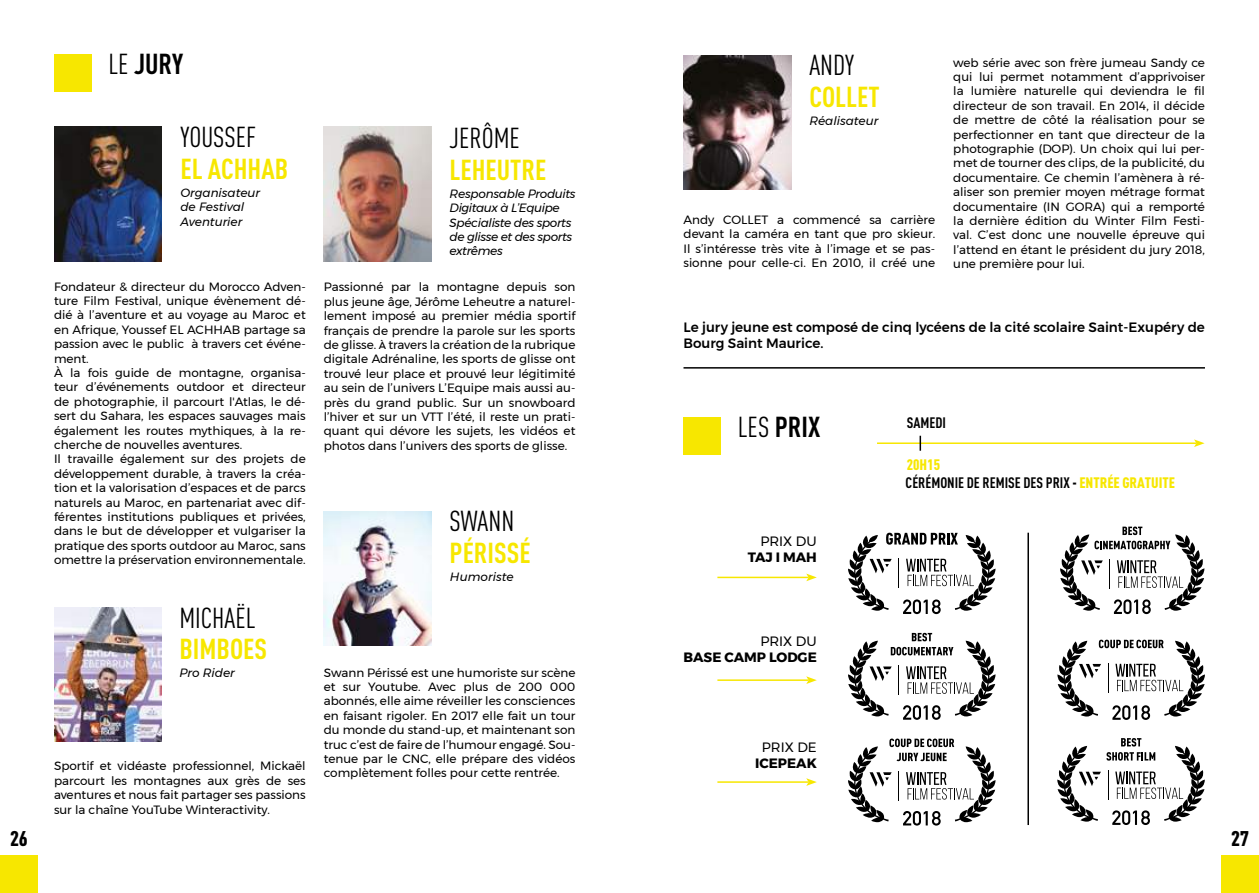
<style>
.page{position:relative;width:1259px;height:893px;background:#fff}
.page>*{position:absolute;margin:0;border:0;box-sizing:border-box;transform-origin:0 0}
.t1{font:700 28.5px "DIN Cond";color:#f7e700}
.t2{font:28.5px "DIN Cond";color:#000}
.t3{font:700 28.5px "DIN Cond";color:#000}
.t4{font:900 21px "DIN Cond";color:#000}
.t5{font:700 15px "DIN Cond";color:#000}
.t6{font:900 15px "DIN Cond";color:#f7e700}
.t7{font:500 13.5px/16.2px "Montserrat";color:#000}
.t8{font:700 13.5px "Montserrat";color:#000}
.t9{font:13.5px "Montserrat";color:#000}
.t10{font:12px/14.4px "Montserrat";color:#000;text-align:justify}
.t11{font:italic 12px/14.4px "Montserrat";letter-spacing:-.02em;color:#000}
.t12{font:italic 12px/14.4px "Montserrat";color:#000}
.s1{font-weight:400}
.s2{font-weight:900}
.s3{font-weight:900;color:#f7e700}
</style>
<div class="page">
<div style="left:54px;top:54px;width:38px;height:38px;background:#f7e700"></div>
<img style="left:54px;top:127px;width:108px;height:135px">
<img style="left:54px;top:607px;width:108px;height:134px">
<img style="left:324px;top:127px;width:107px;height:135px">
<img style="left:324px;top:511px;width:107px;height:135px">
<img style="left:683px;top:55px;width:108px;height:135px">
<svg style="left:1060px;top:527px;width:144px;height:87px"></svg>
<svg style="left:848px;top:633px;width:147px;height:87px"></svg>
<svg style="left:1057px;top:640px;width:148px;height:80px"></svg>
<svg style="left:848px;top:739px;width:147px;height:87px"></svg>
<svg style="left:1057px;top:738px;width:147px;height:87px"></svg>
<svg style="left:848px;top:533px;width:147px;height:81px"></svg>
<div style="left:683px;top:417px;width:38px;height:38px;background:#f7e700"></div>
<hr style="left:683px;top:367px;width:522px;height:2px;background:#000">
<hr style="left:877px;top:442px;width:319px;height:2px;background:#f7e700">
<svg style="left:1194px;top:439px;width:10px;height:8px"></svg>
<hr style="left:717px;top:577px;width:91px;height:1px;background:#f7e700">
<svg style="left:806px;top:574px;width:11px;height:7px"></svg>
<hr style="left:717px;top:679px;width:91px;height:2px;background:#f7e700">
<svg style="left:806px;top:676px;width:11px;height:8px"></svg>
<hr style="left:717px;top:781px;width:91px;height:2px;background:#f7e700">
<svg style="left:806px;top:778px;width:11px;height:8px"></svg>
<svg style="left:919px;top:436px;width:2px;height:15px"></svg>
<hr style="left:1027px;top:533px;width:2px;height:292px;background:#000">
<div style="left:0;top:855px;width:38px;height:38px;background:#f7e700"></div>
<div style="left:1221px;top:855px;width:38px;height:38px;background:#f7e700"></div>
<h1 class="t3" style="left:108px;top:47px;width:76px"><span class="s1">LE</span> JURY</h1>
<h1 class="t2" style="left:180px;top:121px;width:78px">YOUSSEF</h1>
<h1 class="t1" style="left:180px;top:151px;width:109px">EL ACHHAB</h1>
<p class="t12" style="left:180px;top:185px;width:81px">Organisateur de Festival<br>Aventurier</p>
<p class="t10" style="left:54px;top:279px;width:253px;text-align:left">Fondateur &amp; directeur du Morocco Adven&shy;ture Film Festival, unique évènement dé&shy;dié à l’aventure et au voyage au Maroc et en Afrique, Youssef EL ACHHAB partage sa passion avec le public à travers cet événe&shy;ment.<br>À la fois guide de montagne, organisa&shy;teur d’événements outdoor et directeur de photographie, il parcourt l'Atlas, le dé&shy;sert du Sahara, les espaces sauvages mais également les routes mythiques, à la re&shy;cherche de nouvelles aventures.<br>Il travaille également sur des projets de développement durable, à travers la créa&shy;tion et la valorisation d’espaces et de parcs naturels au Maroc, en partenariat avec dif&shy;férentes institutions publiques et privées, dans le but de développer et vulgariser la pratique des sports outdoor au Maroc, sans omettre la préservation environnementale.</p>
<h1 class="t2" style="left:179px;top:601px;width:78px">MICHAËL</h1>
<h1 class="t1" style="left:179px;top:632px;width:89px">BIMBOES</h1>
<p class="t12" style="left:179px;top:665px;width:57px">Pro Rider</p>
<p class="t10" style="left:54px;top:759px;width:253px">Sportif et vidéaste professionnel, Mickaël parcourt les montagnes aux grès de ses aventures et nous fait partager ses passions sur la chaîne YouTube Winteractivity.</p>
<h1 class="t2" style="left:449px;top:122px;width:72px">JERÔME</h1>
<h1 class="t1" style="left:449px;top:152px;width:98px">LEHEUTRE</h1>
<p class="t11" style="left:449px;top:186px;width:127px">Responsable Produits<br>Digitaux à L’Equipe<br>Spécialiste des sports de glisse et des sports extrêmes</p>
<p class="t10" style="left:324px;top:280px;width:253px">Passionné par la montagne depuis son plus jeune âge, Jérôme Leheutre a naturel&shy;lement imposé au premier média sportif français de prendre la parole sur les sports de glisse. À travers la création de la rubrique digitale Adrénaline, les sports de glisse ont trouvé leur place et prouvé leur légitimité au sein de l’univers L’Equipe mais aussi au&shy;près du grand public. Sur un snowboard l’hiver et sur un VTT l’été, il reste un prati&shy;quant qui dévore les sujets, les vidéos et photos dans l’univers des sports de glisse.</p>
<h1 class="t2" style="left:449px;top:505px;width:66px">SWANN</h1>
<h1 class="t1" style="left:449px;top:535px;width:83px">PÉRISSÉ</h1>
<p class="t12" style="left:449px;top:569px;width:66px">Humoriste</p>
<p class="t10" style="left:324px;top:665px;width:253px">Swann Périssé est une humoriste sur scène et sur Youtube. Avec plus de 200 000 abonnés, elle aime réveiller les consciences en faisant rigoler. En 2017 elle fait un tour du monde du stand-up, et maintenant son truc c’est de faire de l’humour engagé. Sou&shy;tenue par le CNC, elle prépare des vidéos complètement folles pour cette rentrée.</p>
<h1 class="t2" style="left:809px;top:49px;width:46px">ANDY</h1>
<h1 class="t1" style="left:809px;top:79px;width:72px">COLLET</h1>
<p class="t12" style="left:809px;top:113px;width:71px">Réalisateur</p>
<p class="t10" style="left:683px;top:212px;width:253px">Andy COLLET a commencé sa carrière devant la caméra en tant que pro skieur.<br>Il s’intéresse très vite à l’image et se pas&shy;sionne pour celle-ci. En 2010, il créé une</p>
<p class="t10" style="left:953px;top:55px;width:253px">web série avec son frère jumeau Sandy ce qui lui permet notamment d’apprivoiser la lumière naturelle qui deviendra le fil directeur de son travail. En 2014, il décide de mettre de côté la réalisation pour se perfectionner en tant que directeur de la photographie (DOP). Un choix qui lui per&shy;met de tourner des clips, de la publicité, du documentaire. Ce chemin l’amènera à ré&shy;aliser son premier moyen métrage format documentaire (IN GORA) qui a remporté la dernière édition du Winter Film Festi&shy;val. C’est donc une nouvelle épreuve qui l’attend en étant le président du jury 2018, une première pour lui.</p>
<p class="t7" style="left:683px;top:319px;width:523px">Le jury jeune est composé de cinq lycéens de la cité scolaire Saint-Exupéry de<br>Bourg Saint Maurice.</p>
<h1 class="t3" style="left:738px;top:410px;width:84px"><span class="s1">LES</span> PRIX</h1>
<p class="t9" style="left:760px;top:531px;width:58px">PRIX DU</p>
<p class="t8" style="left:748px;top:547px;width:70px">TAJ I MAH</p>
<p class="t9" style="left:760px;top:631px;width:58px">PRIX DU</p>
<p class="t8" style="left:683px;top:646px;width:135px">BASE CAMP LODGE</p>
<p class="t9" style="left:762px;top:736px;width:56px">PRIX DE</p>
<p class="t8" style="left:755px;top:752px;width:63px">ICEPEAK</p>
<p class="t5" style="left:907px;top:413px;width:41px">SAMEDI</p>
<p class="t6" style="left:907px;top:455px;width:35px">20H15</p>
<p class="t5" style="left:905px;top:474px;width:271px">CÉRÉMONIE DE REMISE DES PRIX <span class="s2">-</span> <span class="s3">ENTRÉE GRATUITE</span></p>
<h2 class="t4" style="left:10px;top:825px;width:19px">26</h2>
<h2 class="t4" style="left:1231px;top:825px;width:19px">27</h2>
</div>
